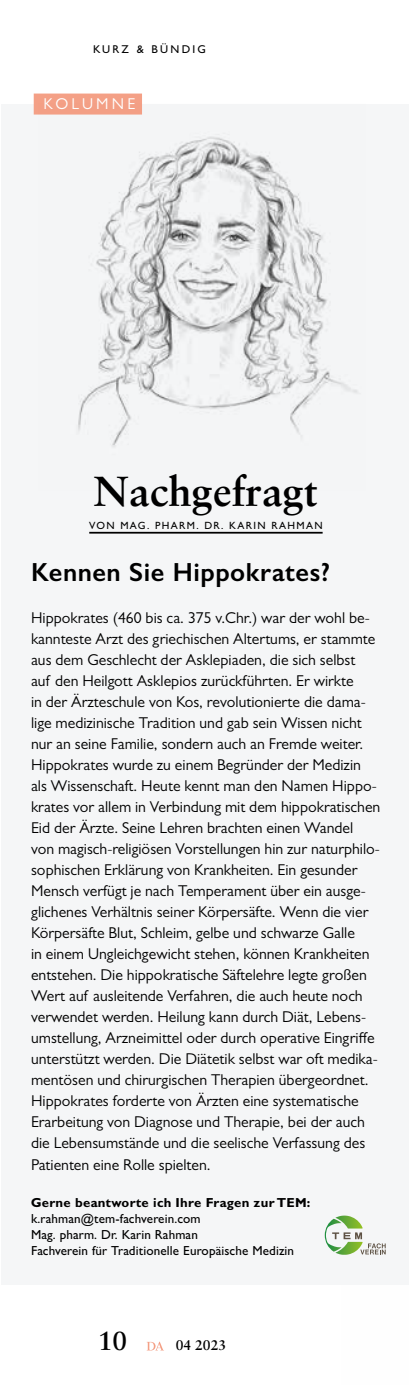
<style>
.page{position:relative;width:409px;height:1385px;background:#fff}
.page>*{position:absolute;margin:0;border:0;box-sizing:border-box;transform-origin:0 0}
.t1{font:700 42px "Sabon LT Pro";color:#000}
.t2{font:600 26.25px "Gill Sans";letter-spacing:.02em;color:#000}
.t3{font:700 26.25px "Sabon LT Pro";color:#000}
.t4{font:15.75px/21px "Gill Sans MT Pro";color:#000}
.t5{font:15.75px "Gill Sans MT Pro";letter-spacing:.2em;color:#fff}
.t6{font:700 14px "Sabon LT Pro";color:#000}
.t7{font:500 13.12px/15.8px "Gill Sans MT Pro";letter-spacing:.01em;color:#000}
.t8{font:700 13.12px "Gill Sans MT Pro";letter-spacing:.02em;color:#000}
.t9{font:500 11.38px "Gill Sans MT Pro";letter-spacing:.2em;color:#000}
.t10{font:500 10.5px "Gill Sans MT Pro";letter-spacing:.13em;color:#000}
</style>
<div class="page">
<div style="left:1px;top:104px;width:408px;height:1180px;background:#f5f6f7"></div>
<hr style="left:89px;top:532px;width:234px;height:1px;background:#000">
<div style="left:34px;top:94px;width:108px;height:21px;background:#f4a086"></div>
<svg style="left:325px;top:1215px;width:61px;height:39px"></svg>
<img style="left:38px;top:114px;width:320px;height:333px">
<svg style="left:147px;top:1341px;width:16px;height:9px"></svg>
<p class="t9" style="left:93px;top:43px;width:114px">KURZ &amp; BÜNDIG</p>
<p class="t5" style="left:44px;top:95px;width:93px">KOLUMNE</p>
<h1 class="t1" style="left:94px;top:465px;width:225px">Nachgefragt</h1>
<p class="t10" style="left:89px;top:519px;width:235px">VON MAG. PHARM. DR. KARIN RAHMAN</p>
<h2 class="t2" style="left:31px;top:556px;width:301px">Kennen Sie Hippokrates?</h2>
<p class="t4" style="left:31px;top:607px;width:351px">Hippokrates (460 bis ca. 375 v.Chr.) war der wohl be&shy;kannteste Arzt des griechischen Altertums, er stammte aus dem Geschlecht der Asklepiaden, die sich selbst<br>auf den Heilgott Asklepios zurückführten. Er wirkte<br>in der Ärzteschule von Kos, revolutionierte die dama&shy;lige medizinische Tradition und gab sein Wissen nicht nur an seine Familie, sondern auch an Fremde weiter.<br>Hippokrates wurde zu einem Begründer der Medizin als Wissenschaft. Heute kennt man den Namen Hippo&shy;krates vor allem in Verbindung mit dem hippokratischen Eid der Ärzte. Seine Lehren brachten einen Wandel von magisch-religiösen Vorstellungen hin zur naturphilo&shy;sophischen Erklärung von Krankheiten. Ein gesunder Mensch verfügt je nach Temperament über ein ausge&shy;glichenes Verhältnis seiner Körpersäfte. Wenn die vier Körpersäfte Blut, Schleim, gelbe und schwarze Galle<br>in einem Ungleichgewicht stehen, können Krankheiten entstehen. Die hippokratische Säftelehre legte großen Wert auf ausleitende Verfahren, die auch heute noch verwendet werden. Heilung kann durch Diät, Lebens&shy;umstellung, Arzneimittel oder durch operative Eingriffe unterstützt werden. Die Diätetik selbst war oft medika&shy;mentösen und chirurgischen Therapien übergeordnet.<br>Hippokrates forderte von Ärzten eine systematische Erarbeitung von Diagnose und Therapie, bei der auch die Lebensumstände und die seelische Verfassung des Patienten eine Rolle spielten.</p>
<p class="t8" style="left:31px;top:1195px;width:281px">Gerne beantworte ich Ihre Fragen zur TEM:</p>
<p class="t7" style="left:31px;top:1211px;width:265px">k.rahman@tem-fachverein.com<br>Mag. pharm. Dr. Karin Rahman<br>Fachverein für Traditionelle Europäische Medizin</p>
<h2 class="t3" style="left:98px;top:1325px;width:31px">10</h2>
<p class="t6" style="left:176px;top:1337px;width:52px">04 2023</p>
</div>
